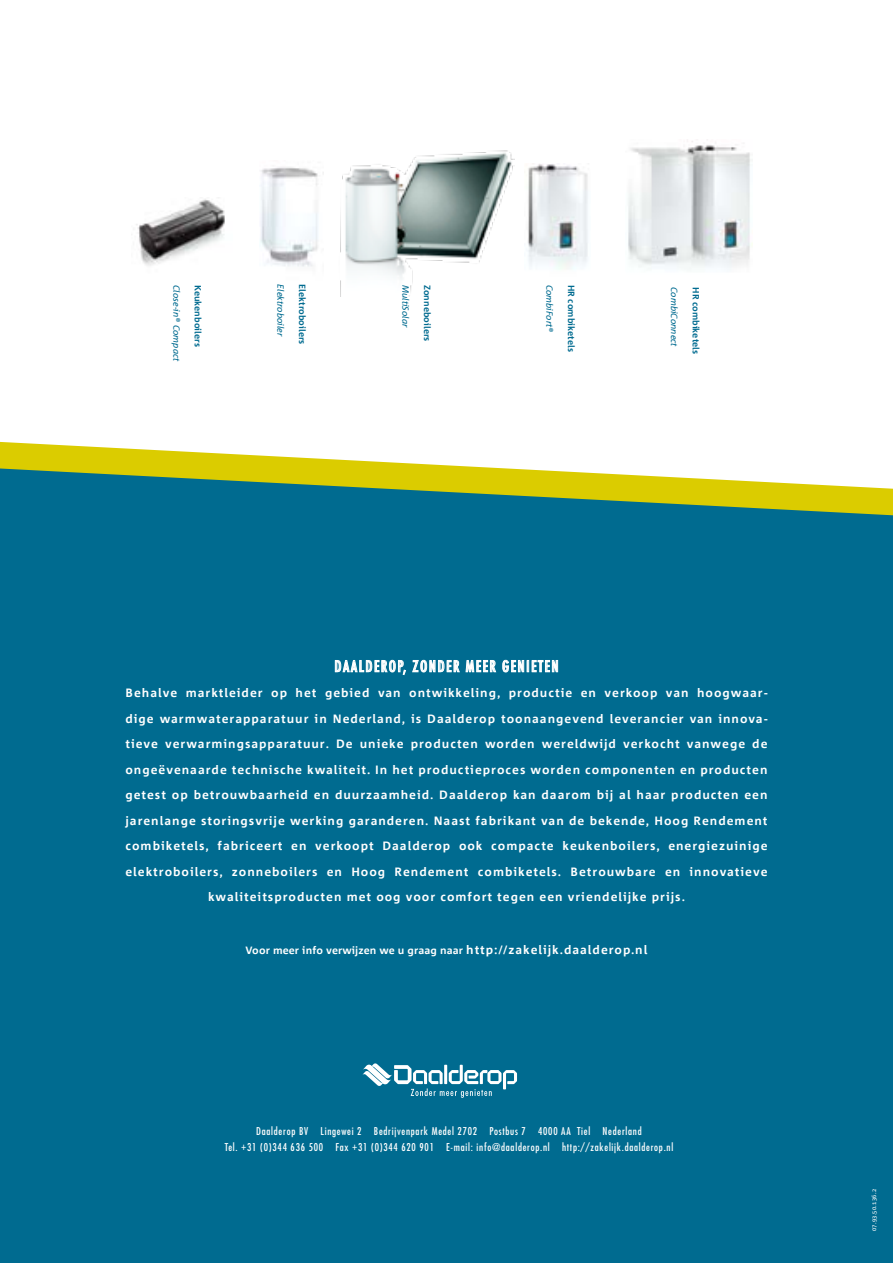
<style>
.page{position:relative;width:893px;height:1263px;background:#fff}
.page>*{position:absolute;margin:0;border:0;box-sizing:border-box;transform-origin:0 0}
.t1{font:condensed 15px "Futura Std";letter-spacing:.11em;color:#fff}
.t2{font:700 12px/25.5px "Corpid Office";letter-spacing:.08em;color:#fff;text-align:center}
.t3{font:condensed 10.5px/16.5px "Futura Std";letter-spacing:.07em;color:#fff;text-align:center}
.t4{font:700 10.5px "Corpid Office";letter-spacing:.01em;color:#fff}
.t5{font:700 9px "Corpid Office";color:#006b90}
.t6{font:italic 9px "Corpid Office";color:#006b90}
.t7{font:6px "Corpid Office";letter-spacing:.04em;color:#fff}
.s1{font-size:12px}
</style>
<div class="page">
<div style="left:0;top:529px;width:893px;height:734px;background:#006b90"></div>
<svg style="left:0;top:441px;width:893px;height:88px"></svg>
<svg style="left:362px;top:1063px;width:155px;height:35px"></svg>
<img style="left:260px;top:167px;width:64px;height:100px">
<img style="left:340px;top:150px;width:174px;height:147px">
<img style="left:136px;top:199px;width:89px;height:67px">
<img style="left:528px;top:164px;width:60px;height:106px">
<img style="left:628px;top:139px;width:125px;height:130px">
<svg style="left:334px;top:631px;width:224px;height:47px;background:#1e7c9d"></svg>
<p class="t6" style="left:181px;top:285px;width:78px;rotate:90deg">Close-in® Compact</p>
<p class="t5" style="left:203px;top:285px;width:63px;rotate:90deg">Keukenboilers</p>
<p class="t6" style="left:286px;top:284px;width:54px;rotate:90deg">Elektroboiler</p>
<p class="t5" style="left:307px;top:284px;width:62px;rotate:90deg">Elektroboilers</p>
<p class="t6" style="left:411px;top:285px;width:44px;rotate:90deg">MultiSolar</p>
<p class="t5" style="left:432px;top:285px;width:58px;rotate:90deg">Zonneboilers</p>
<p class="t6" style="left:554px;top:285px;width:49px;rotate:90deg">CombiFort®</p>
<p class="t5" style="left:576px;top:285px;width:69px;rotate:90deg">HR combiketels</p>
<p class="t6" style="left:679px;top:287px;width:61px;rotate:90deg">CombiConnect</p>
<p class="t5" style="left:701px;top:287px;width:69px;rotate:90deg">HR combiketels</p>
<p class="t1" style="left:334px;top:657px;width:226px">Daalderop, zonder mee r genieten</p>
<p class="t2" style="left:125px;top:681px;width:644px">Behalve marktleider op het gebied van ontwikkeling, productie en verkoop van hoogwaar&shy;dige warmwaterapparatuur in Nederland, is Daalderop toonaangevend leverancier van innova&shy;tieve verwarmingsapparatuur. De unieke producten worden wereldwijd verkocht vanwege de ongeëvenaarde technische kwaliteit. In het productieproces worden componenten en producten getest op betrouwbaarheid en duurzaamheid. Daalderop kan daarom bij al haar producten een jarenlange storingsvrije werking garanderen. Naast fabrikant van de bekende, Hoog Rendement combiketels, fabriceert en verkoopt Daalderop ook compacte keukenboilers, energiezuinige elektroboilers, zonneboilers en Hoog Rendement combiketels. Betrouwbare en innovatieve kwaliteitsproducten met oog voor comfort tegen een vriendelijke prijs.</p>
<p class="t4" style="left:246px;top:944px;width:403px">Voor meer info verwijzen we u graag naar <span class="s1">http://zakelijk.daalderop.nl</span></p>
<p class="t3" style="left:225px;top:1123px;width:450px">Daalderop BV Lingewei 2 Bedrijvenpark Medel 2702 Postbus 7 4000 AA Tiel Nederland<br>Tel. +31 (0)344 636 500 Fax +31 (0)344 620 901 E-mail: info@daalderop.nl http://zakelijk.daalderop.nl</p>
<p class="t7" style="left:871px;top:1231px;width:43px;rotate:-90deg">07.93.50.136.2</p>
</div>
